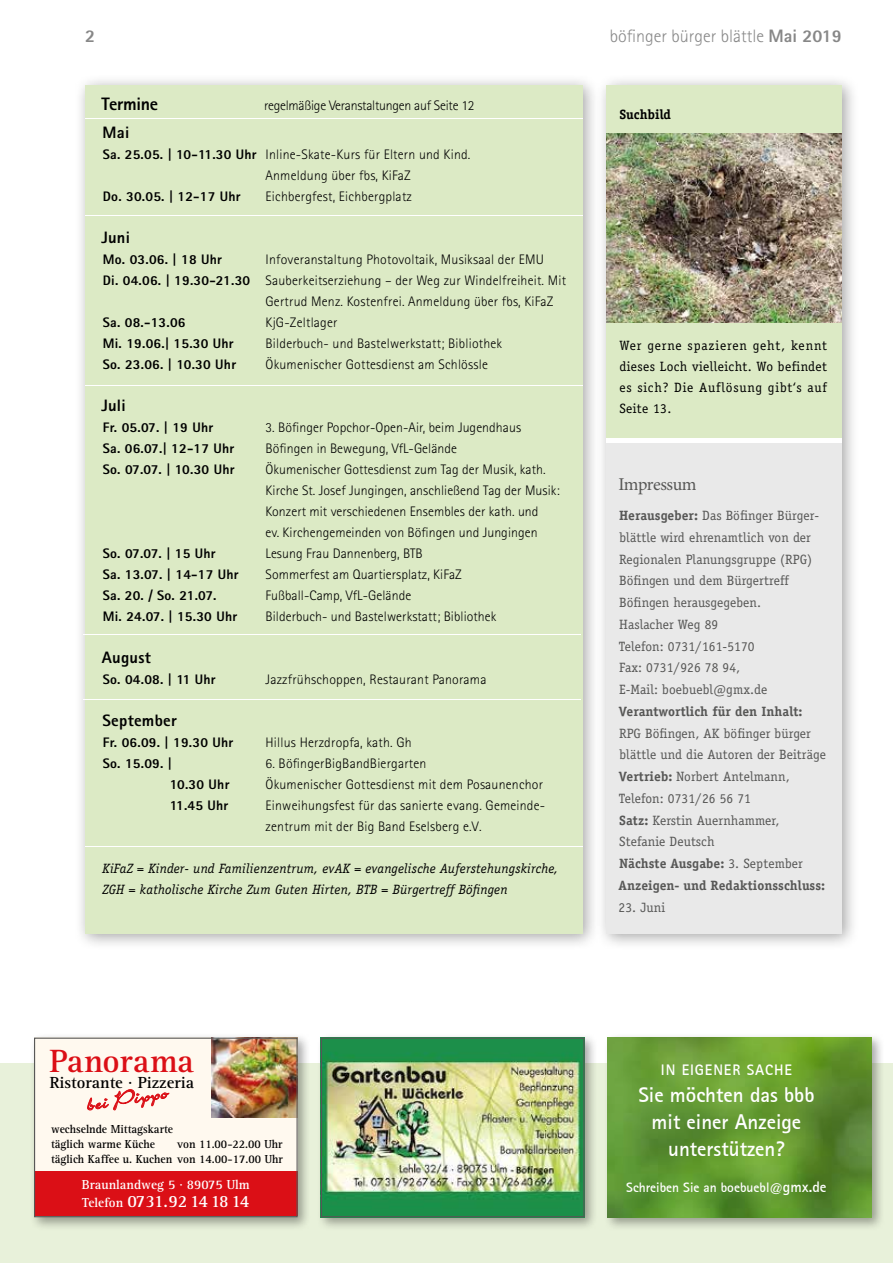
<style>
.page{position:relative;width:893px;height:1263px;background:#fff}
.page>*{position:absolute;margin:0;border:0;box-sizing:border-box;transform-origin:0 0}
.t1{font:700 33.3px "Rotis Serif";color:#db0f16}
.t2{font:22.8px "Charme";color:#db0f16}
.t3{font:700 21px/27px "Libre Sans Serif S Si";color:#fff;text-align:center}
.t4{font:300 18px "Rotis Sans Serif";color:#878787}
.t5{font:18px "Minion Pro";letter-spacing:-.025em;color:#575756}
.t6{font:800 18px "Rotis Sans Serif";letter-spacing:-.015em;color:#000}
.t7{font:800 18px "Rotis Sans Serif";color:#878787}
.t8{font:700 17.7px "Rotis Serif";letter-spacing:-.055em;color:#fff}
.t9{font:700 16.65px "Rotis Serif";color:#000}
.t10{font:800 16.5px "Rotis Sans Serif";letter-spacing:.015em;color:#000}
.t11{font:700 15px "Libre Sans Serif S Si";letter-spacing:.06em;color:#fff}
.t12{font:300 13.8px/21px "Rotis Sans Serif";letter-spacing:.015em;color:#000}
.t13{font:800 13.8px "Rotis Sans Serif";letter-spacing:.015em;color:#000}
.t14{font:300 13.8px "Rotis Sans Serif";letter-spacing:-.02em;color:#000}
.t15{font:13.5px/21.8px "Officina Serif LT";letter-spacing:.005em;color:#575756}
.t16{font:italic 13.5px/21px "Officina Serif LT";letter-spacing:.015em;color:#000}
.t17{font:13.5px/21px "Officina Serif LT";letter-spacing:.03em;color:#000;text-align:justify}
.t18{font:700 13.5px "Libre Sans Serif S Si";color:#fff}
.t19{font:700 13.5px "Officina Serif LT";letter-spacing:.005em;color:#575756}
.t20{font:700 13.5px "Rotis Serif";color:#fff}
.t21{font:700 13.5px "Officina Serif LT";letter-spacing:.005em;color:#000}
.t22{font:700 12px/15px "Rotis Serif";color:#000;scale:.95 1}
.s1{font-weight:800}
.s2{font-weight:700}
.s3{font-size:13.5px}
.s4{font-size:15px}
</style>
<div class="page">
<div style="left:74px;top:74px;width:526px;height:877px;background:#000;opacity:.35"></div>
<div style="left:85px;top:85px;width:498px;height:848px;background:#dceac5"></div>
<div style="left:595px;top:74px;width:264px;height:877px;background:#000;opacity:.35"></div>
<div style="left:607px;top:85px;width:235px;height:391px;background:#dceac5"></div>
<hr style="left:85px;top:118px;width:498px;height:1px;background:#fff">
<hr style="left:85px;top:846px;width:498px;height:1px;background:#fff">
<hr style="left:84px;top:699px;width:497px;height:1px;background:#fff">
<hr style="left:84px;top:634px;width:497px;height:1px;background:#fff">
<hr style="left:85px;top:385px;width:498px;height:1px;background:#fff">
<hr style="left:85px;top:215px;width:498px;height:1px;background:#fff">
<div style="left:607px;top:443px;width:235px;height:490px;background:#e9e9e9"></div>
<div style="left:607px;top:438px;width:235px;height:5px;background:#fff"></div>
<div style="left:0;top:1064px;width:893px;height:199px;background:#e8f1da"></div>
<div style="left:603px;top:1033px;width:282px;height:198px;background:#000;opacity:.35"></div>
<img style="left:608px;top:1037px;width:263px;height:180px">
<div style="left:30px;top:1033px;width:281px;height:198px;background:#000;opacity:.35"></div>
<div style="left:34px;top:1037px;width:264px;height:179px;background:#fff9ef"></div>
<div style="left:34px;top:1171px;width:264px;height:45px;background:#db0f16"></div>
<img style="left:211px;top:1039px;width:85px;height:78px">
<svg style="left:87px;top:1089px;width:82px;height:22px"></svg>
<div style="left:34px;top:1037px;width:264px;height:180px;border:1px solid #575756"></div>
<div style="left:316px;top:1033px;width:282px;height:198px;background:#000;opacity:.35"></div>
<img style="left:323px;top:1039px;width:260px;height:176px">
<div style="left:321px;top:1037px;width:264px;height:180px;border:1px solid #575756"></div>
<img style="left:607px;top:133px;width:235px;height:189px">
<h3 class="t7" style="left:85px;top:24px;width:12px">2</h3>
<h3 class="t4" style="left:610px;top:25px;width:234px">böfinger bürger blättle <span class="s1">Mai 2019</span></h3>
<h3 class="t6" style="left:101px;top:92px;width:58px">Termine</h3>
<p class="t14" style="left:264px;top:97px;width:212px">regelmäßige Veranstaltungen auf Seite 12</p>
<p class="t10" style="left:103px;top:122px;width:28px">Mai</p>
<p class="t12" style="left:266px;top:144px;width:206px;text-indent:-163px"><span class="s1">Sa. 25.05. | 10-11.30 Uhr</span> Inline-Skate-Kurs für Eltern und Kind.<br>Anmeldung über fbs, KiFaZ</p>
<p class="t13" style="left:103px;top:187px;width:140px">Do. 30.05. | 12-17 Uhr</p>
<p class="t12" style="left:266px;top:186px;width:148px">Eichbergfest, Eichbergplatz</p>
<p class="t10" style="left:101px;top:227px;width:30px">Juni</p>
<p class="t13" style="left:103px;top:250px;width:121px">Mo. 03.06. | 18 Uhr</p>
<p class="t12" style="left:266px;top:249px;width:280px">Infoveranstaltung Photovoltaik, Musiksaal der EMU</p>
<p class="t12" style="left:103px;top:270px;width:465px"><span class="s1">Di. 04.06. | 19.30-21.30</span> Sauberkeitserziehung – der Weg zur Windelfreiheit. Mit</p>
<p class="t12" style="left:266px;top:291px;width:289px">Gertrud Menz. Kostenfrei. Anmeldung über fbs, KiFaZ</p>
<p class="t13" style="left:103px;top:313px;width:84px">Sa. 08.-13.06</p>
<p class="t12" style="left:266px;top:312px;width:73px">KjG-Zeltlager</p>
<p class="t13" style="left:103px;top:334px;width:132px">Mi. 19.06.| 15.30 Uhr</p>
<p class="t12" style="left:266px;top:333px;width:238px">Bilderbuch- und Bastelwerkstatt; Bibliothek</p>
<p class="t13" style="left:103px;top:355px;width:135px">So. 23.06. | 10.30 Uhr</p>
<p class="t12" style="left:266px;top:354px;width:224px">Ökumenischer Gottesdienst am Schlössle</p>
<p class="t10" style="left:101px;top:395px;width:26px">Juli</p>
<p class="t13" style="left:103px;top:418px;width:112px">Fr. 05.07. | 19 Uhr</p>
<p class="t12" style="left:266px;top:417px;width:257px">3. Böfinger Popchor-Open-Air, beim Jugendhaus</p>
<p class="t13" style="left:103px;top:439px;width:133px">Sa. 06.07.| 12-17 Uhr</p>
<p class="t12" style="left:266px;top:438px;width:193px">Böfingen in Bewegung, VfL-Gelände</p>
<p class="t13" style="left:103px;top:460px;width:133px">So. 07.07. | 10.30 Uhr</p>
<p class="t12" style="left:266px;top:459px;width:296px">Ökumenischer Gottesdienst zum Tag der Musik, kath.<br>Kirche St. Josef Jungingen, anschließend Tag der Musik:<br>Konzert mit verschiedenen Ensembles der kath. und<br>ev. Kirchengemeinden von Böfingen und Jungingen</p>
<p class="t13" style="left:103px;top:544px;width:115px">So. 07.07. | 15 Uhr</p>
<p class="t12" style="left:266px;top:543px;width:159px">Lesung Frau Dannenberg, BTB</p>
<p class="t13" style="left:103px;top:565px;width:137px">Sa. 13.07. | 14-17 Uhr</p>
<p class="t12" style="left:266px;top:564px;width:198px">Sommerfest am Quartiersplatz, KiFaZ</p>
<p class="t13" style="left:103px;top:586px;width:115px">Sa. 20. / So. 21.07.</p>
<p class="t12" style="left:266px;top:585px;width:147px">Fußball-Camp, VfL-Gelände</p>
<p class="t13" style="left:103px;top:607px;width:136px">Mi. 24.07. | 15.30 Uhr</p>
<p class="t12" style="left:266px;top:606px;width:232px">Bilderbuch- und Bastelwerkstatt; Bibliothek</p>
<p class="t10" style="left:102px;top:647px;width:50px">August</p>
<p class="t13" style="left:103px;top:670px;width:115px">So. 04.08. | 11 Uhr</p>
<p class="t12" style="left:266px;top:669px;width:222px">Jazzfrühschoppen, Restaurant Panorama</p>
<p class="t10" style="left:102px;top:710px;width:76px">September</p>
<p class="t13" style="left:103px;top:733px;width:132px">Fr. 06.09. | 19.30 Uhr</p>
<p class="t12" style="left:266px;top:732px;width:148px">Hillus Herzdropfa, kath. Gh</p>
<p class="t13" style="left:103px;top:754px;width:71px">So. 15.09. |</p>
<p class="t12" style="left:266px;top:753px;width:162px">6. BöfingerBigBandBiergarten</p>
<p class="t13" style="left:170px;top:775px;width:61px">10.30 Uhr</p>
<p class="t12" style="left:266px;top:774px;width:279px">Ökumenischer Gottesdienst mit dem Posaunenchor</p>
<p class="t13" style="left:170px;top:796px;width:60px">11.45 Uhr</p>
<p class="t12" style="left:266px;top:795px;width:281px">Einweihungsfest für das sanierte evang. Gemeinde&shy;zentrum mit der Big Band Eselsberg e.V.</p>
<p class="t16" style="left:102px;top:858px;width:457px">KiFaZ = Kinder- und Familienzentrum, evAK = evangelische Auferstehungskirche,<br>ZGH = katholische Kirche Zum Guten Hirten, BTB = Bürgertreff Böfingen</p>
<p class="t21" style="left:619px;top:106px;width:53px">Suchbild</p>
<p class="t17" style="left:619px;top:335px;width:209px">Wer gerne spazieren geht, kennt dieses Loch vielleicht. Wo befindet es sich? Die Auflösung gibt‘s auf Seite 13.</p>
<h3 class="t5" style="left:618px;top:472px;width:80px">Impressum</h3>
<p class="t15" style="left:619px;top:505px;width:202px"><span class="s2">Herausgeber:</span> Das Böfinger Bürger&shy;blättle wird ehrenamtlich von der<br>Regionalen Planungsgruppe (RPG)<br>Böfingen und dem Bürgertreff<br>Böfingen herausgegeben.<br>Haslacher Weg 89<br>Telefon: 0731/161-5170<br>Fax: 0731/926 78 94,<br>E-Mail: boebuebl@gmx.de</p>
<p class="t19" style="left:619px;top:703px;width:185px">Verantwortlich für den Inhalt:</p>
<p class="t15" style="left:618px;top:722px;width:209px">RPG Böfingen, AK böfinger bürger blättle und die Autoren der Beiträge<br><span class="s2">Vertrieb:</span> Norbert Antelmann,<br>Telefon: 0731/26 56 71<br><span class="s2">Satz:</span> Kerstin Auernhammer,<br>Stefanie Deutsch<br><span class="s2">Nächste Ausgabe:</span> 3. September<br><span class="s2">Anzeigen- und Redaktionsschluss:</span></p>
<p class="t15" style="left:619px;top:896px;width:48px">23. Juni</p>
<h1 class="t1" style="left:49px;top:1041px;width:146px">Panorama</h1>
<p class="t9" style="left:50px;top:1072px;width:146px">Ristorante · Pizzeria</p>
<h2 class="t2" style="left:85px;top:1093px;width:84px;rotate:-9deg">bei Pippo</h2>
<p class="t22" style="left:51px;top:1121px;width:130px">wechselnde Mittagskarte täglich warme Küche</p>
<p class="t22" style="left:51px;top:1136px;width:246px;text-align:right">von 11.00-22.00 Uhr<br>täglich Kaffee u. Kuchen von 14.00-17.00 Uhr</p>
<p class="t20" style="left:82px;top:1176px;width:169px">Braunlandweg 5 · 89075 Ulm</p>
<p class="t8" style="left:82px;top:1190px;width:169px"><span class="s3">Telefon</span> 0731.92 14 18 14</p>
<p class="t11" style="left:661px;top:1060px;width:132px">IN EIGENER SACHE</p>
<h3 class="t3" style="left:638px;top:1081px;width:178px">Sie möchten das bbb mit einer Anzeige unterstützen?</h3>
<p class="t18" style="left:626px;top:1178px;width:202px">Schreiben Sie an boebuebl@<span class="s4">gmx.de</span></p>
<p class="t11" style="left:660px;top:1070px;width:132px">IN EIGENER SACHE</p>
<h3 class="t3" style="left:638px;top:1090px;width:178px">Sie möchten das bbb mit einer Anzeige unterstützen?</h3>
</div>
